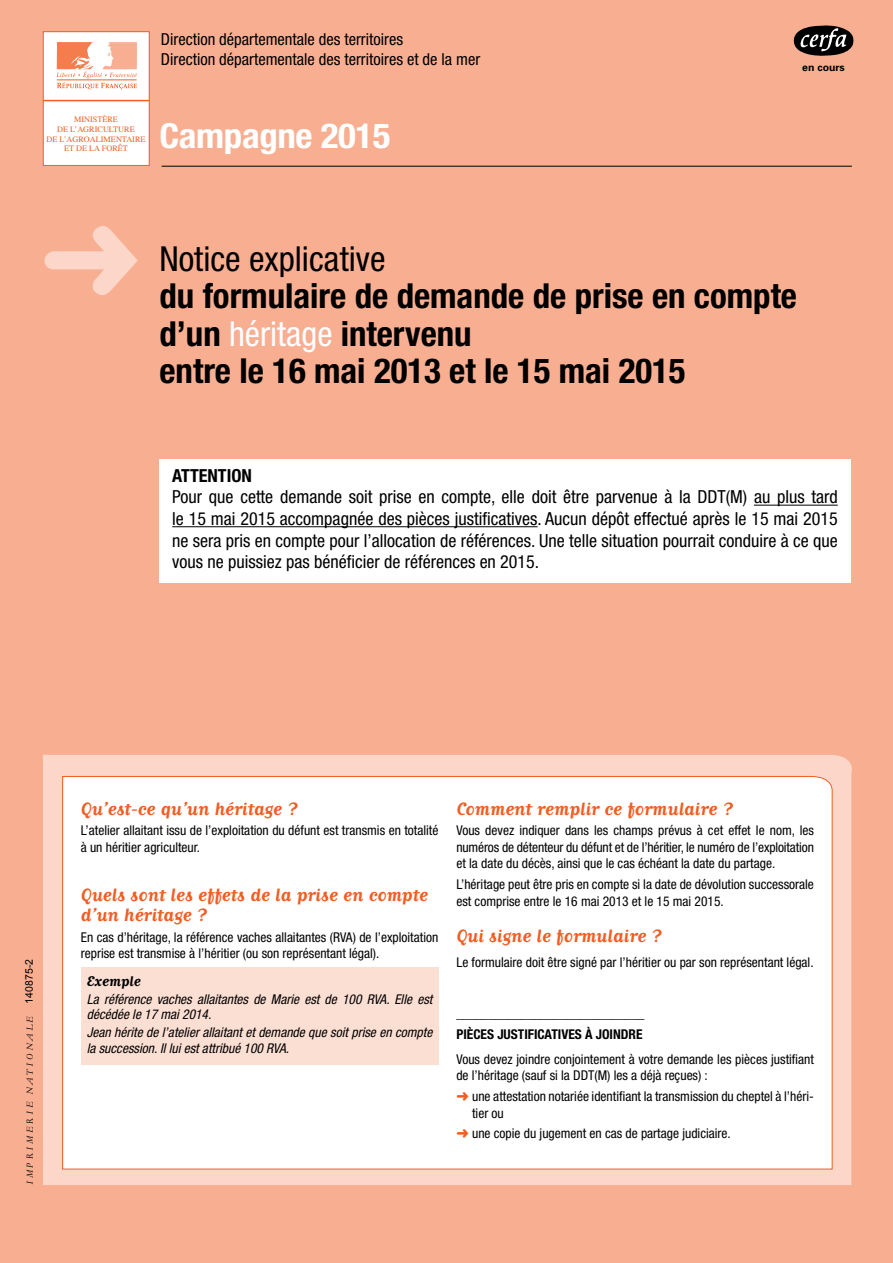
<style>
.page{position:relative;width:893px;height:1263px;background:#f8ae91}
.page>*{position:absolute;margin:0;border:0;box-sizing:border-box;transform-origin:0 0}
.t1{font:108px "MS Gothic";color:#fcd6c8}
.t2{font:700 condensed 34.5px/37.5px "Helvetica Neue";color:#000}
.t3{font:condensed 34.5px "Helvetica Neue";color:#000}
.t4{font:700 condensed 34.5px "Helvetica Neue";letter-spacing:-.01em;color:#fff;scale:1.07 1}
.t5{font:700 21px/19.5px "Matrix Script";color:#f15d22}
.t6{font:condensed 18px/21.6px "Helvetica Neue";color:#000;text-align:justify}
.t7{font:700 condensed 18px "Helvetica Neue";color:#000}
.t8{font:condensed 16.5px/19.5px "Helvetica Neue";color:#000}
.t9{font:700 16.5px "Matrix Script";color:#000}
.t10{font:condensed 13.5px/16.5px "Helvetica Neue";color:#000}
.t11{font:italic condensed 13.5px/15.8px "Helvetica Neue";color:#000}
.t12{font:700 condensed 13.5px/20.7px "Helvetica Neue";color:#000}
.t13{font:700 10.5px "Univers";color:#000}
.t14{font:9px "Ligne Graphique";color:#000}
.t15{font:8.25px/9.8px "Times";color:#f15d22;text-align:center}
.s1{font-weight:400;color:#fff}
.s2{font-family:"Arial";font-size:10.5px}
.s3{color:#f15d22}
</style>
<div class="page">
<div style="left:43px;top:755px;width:809px;height:430px;background:#fcd6c8"></div>
<div style="left:62px;top:776px;width:772px;height:394px;background:#fff"></div>
<div style="left:81px;top:967px;width:357px;height:97px;background:#fcdfd3"></div>
<hr style="left:162px;top:166px;width:690px;height:1px;background:#000">
<svg style="left:794px;top:26px;width:59px;height:30px;background:#50443f"></svg>
<div style="left:43px;top:32px;width:106px;height:69px;background:#fff"></div>
<div style="left:43px;top:31px;width:107px;height:70px;border:1px solid #f15d22"></div>
<div style="left:43px;top:101px;width:106px;height:64px;background:#fff"></div>
<div style="left:43px;top:100px;width:107px;height:66px;border:1px solid #f15d22"></div>
<svg style="left:56px;top:42px;width:81px;height:47px"></svg>
<hr style="left:43px;top:100px;width:106px;height:1px;background:#f15d22">
<div style="left:159px;top:459px;width:691px;height:124px;background:#fff"></div>
<hr style="left:754px;top:505px;width:84px;height:1px;background:#000">
<hr style="left:172px;top:526px;width:366px;height:1px;background:#000">
<p class="t8" style="left:161px;top:30px;width:321px">Direction départementale des territoires<br>Direction départementale des territoires et de la mer</p>
<p class="t15" style="left:46px;top:114px;width:101px">MINISTÈRE<br>DE L’AGRICULTURE<br>DE L’AGROALIMENTAIRE<br>ET DE LA FORÊT</p>
<h2 class="t4" style="left:159px;top:115px;width:217px">Campagne 2015</h2>
<p class="t13" style="left:802px;top:61px;width:44px">en cours</p>
<h1 class="t1" style="left:36px;top:207px;width:109px">➜</h1>
<h2 class="t3" style="left:159px;top:238px;width:228px">Notice explicative</h2>
<h2 class="t2" style="left:159px;top:277px;width:639px">du formulaire de demande de prise en compte d’un <span class="s1">héritage</span> intervenu<br>entre le 16 mai 2013 et le 15 mai 2015</h2>
<h3 class="t7" style="left:172px;top:464px;width:81px">Attention</h3>
<p class="t6" style="left:172px;top:486px;width:667px">Pour que cette demande soit prise en compte, elle doit être parvenue à la DDT(M) au plus tard le 15 mai 2015 accompagnée des pièces justificatives. Aucun dépôt effectué après le 15 mai 2015 ne sera pris en compte pour l’allocation de références. Une telle situation pourrait conduire à ce que vous ne puissiez pas bénéficier de références en 2015.</p>
<p class="t14" style="left:25px;top:1185px;width:227px;rotate:-90deg">IMPRIMERIE NATIONALE <span class="s2">140875-2</span></p>
<h3 class="t5" style="left:81px;top:798px;width:218px">Qu’est-ce qu’un héritage ?</h3>
<p class="t10" style="left:81px;top:822px;width:359px">L’atelier allaitant issu de l’exploitation du défunt est transmis en totalité à un héritier agriculteur.</p>
<h3 class="t5" style="left:81px;top:885px;width:349px">Quels sont les effets de la prise en compte d’un héritage ?</h3>
<p class="t10" style="left:81px;top:928px;width:359px">En cas d’héritage, la référence vaches allaitantes (RVA) de l’exploitation reprise est transmise à l’héritier (ou son représentant légal).</p>
<p class="t9" style="left:87px;top:973px;width:56px">Exemple</p>
<p class="t11" style="left:87px;top:991px;width:347px">La référence vaches allaitantes de Marie est de 100 RVA. Elle est décédée le 17 mai 2014.</p>
<p class="t11" style="left:87px;top:1024px;width:347px">Jean hérite de l’atelier allaitant et demande que soit prise en compte la succession. Il lui est attribué 100 RVA.</p>
<h3 class="t5" style="left:456px;top:798px;width:278px">Comment remplir ce formulaire ?</h3>
<p class="t10" style="left:456px;top:822px;width:359px;text-align:justify">Vous devez indiquer dans les champs prévus à cet effet le nom, les numéros de détenteur du défunt et de l’héritier, le numéro de l’exploitation et la date du décès, ainsi que le cas échéant la date du partage.</p>
<p class="t10" style="left:456px;top:876px;width:359px">L’héritage peut être pris en compte si la date de dévolution successorale est comprise entre le 16 mai 2013 et le 15 mai 2015.</p>
<h3 class="t5" style="left:456px;top:926px;width:207px">Qui signe le formulaire ?</h3>
<p class="t10" style="left:456px;top:954px;width:359px">Le formulaire doit être signé par l’héritier ou par son représentant légal.</p>
<p class="t12" style="left:456px;top:1003px;width:190px">_____________________________<br>Pièces justificatives à joindre</p>
<p class="t10" style="left:456px;top:1051px;width:359px">Vous devez joindre conjointement à votre demande les pièces justifiant de l’héritage (sauf si la DDT(M) les a déjà reçues) :</p>
<p class="t10" style="left:472px;top:1088px;width:343px;text-indent:-16px"><span class="s3">➜</span> une attestation notariée identifiant la transmission du cheptel à l’héri&shy;tier ou</p>
<p class="t10" style="left:456px;top:1125px;width:276px"><span class="s3">➜</span> une copie du jugement en cas de partage judiciaire.</p>
</div>
